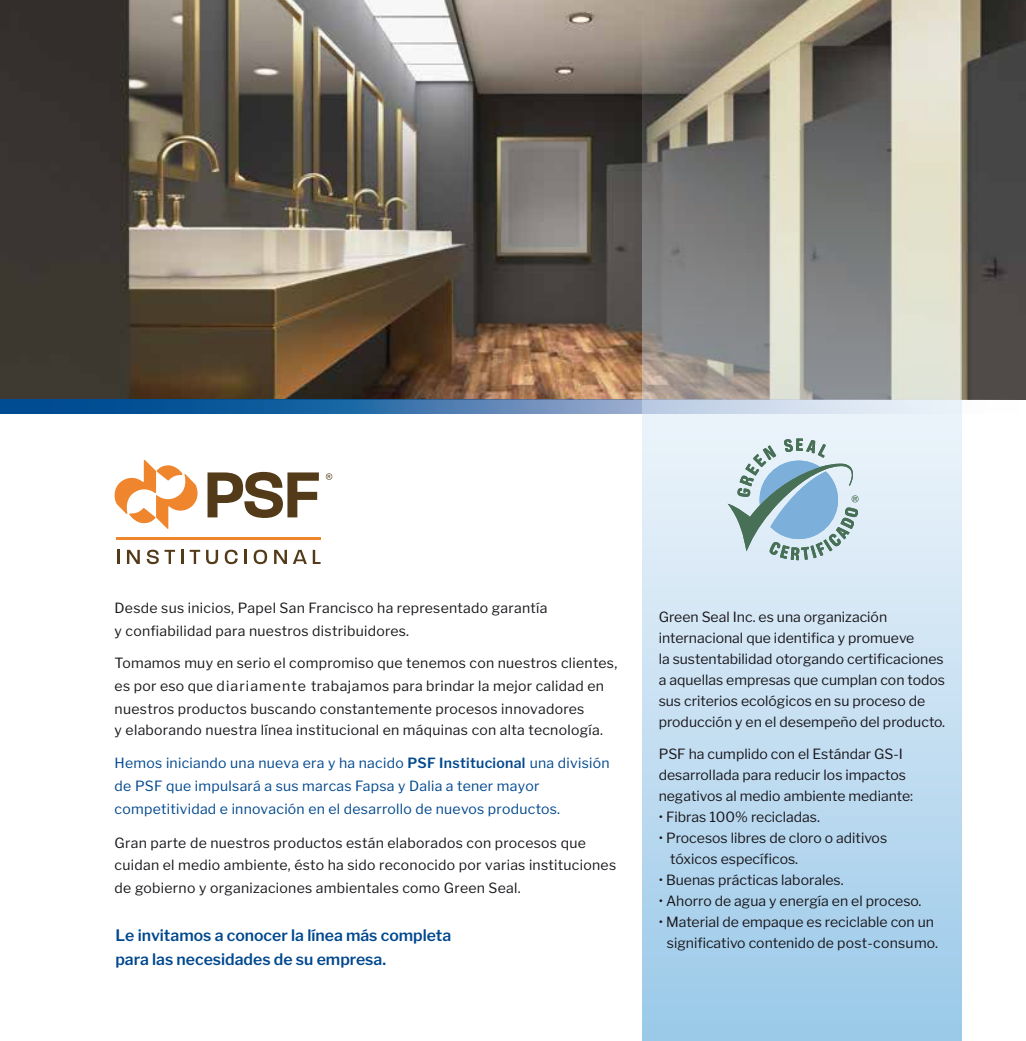
<style>
.page{position:relative;width:1026px;height:1041px;background:#fff}
.page>*{position:absolute;margin:0;border:0;box-sizing:border-box;transform-origin:0 0}
.t1{font:600 15.75px/24.2px "Libre Franklin";color:#00488e}
.t2{font:14px/21px "Libre Franklin";letter-spacing:.005em;color:#1a171c}
.t3{font:14px/22.8px "Libre Franklin";letter-spacing:.02em;color:#00488e}
.s1{font-weight:600}
</style>
<div class="page">
<img style="left:0;top:0;width:1026px;height:399px">
<svg style="left:114px;top:460px;width:84px;height:69px"></svg>
<svg style="left:207px;top:472px;width:112px;height:46px"></svg>
<hr style="left:117px;top:550px;width:3px;height:14px;background:#533a18">
<svg style="left:127px;top:550px;width:13px;height:14px"></svg>
<svg style="left:147px;top:550px;width:28px;height:14px"></svg>
<hr style="left:181px;top:550px;width:3px;height:14px;background:#533a18">
<svg style="left:190px;top:550px;width:10px;height:14px"></svg>
<svg style="left:206px;top:550px;width:12px;height:14px"></svg>
<svg style="left:225px;top:550px;width:13px;height:14px"></svg>
<hr style="left:244px;top:550px;width:3px;height:14px;background:#533a18">
<svg style="left:254px;top:550px;width:13px;height:14px"></svg>
<svg style="left:274px;top:550px;width:13px;height:14px"></svg>
<svg style="left:293px;top:550px;width:14px;height:14px"></svg>
<svg style="left:313px;top:550px;width:7px;height:14px"></svg>
<hr style="left:116px;top:537px;width:204px;height:3px;background:#ef852d">
<svg style="left:326px;top:473px;width:6px;height:7px"></svg>
<svg style="left:0;top:399px;width:1022px;height:14px;background:#4077ac"></svg>
<svg style="left:643px;top:0;width:318px;height:1041px;background:#b2c2ca"></svg>
<svg style="left:727px;top:438px;width:131px;height:122px;background:#adc8d3"></svg>
<p class="t2" style="left:115px;top:597px;width:434px;line-height:22.8px">Desde sus inicios, Papel San Francisco ha representado garantía y confiabilidad para nuestros distribuidores.</p>
<p class="t2" style="left:115px;top:652px;width:504px;line-height:22.8px">Tomamos muy en serio el compromiso que tenemos con nuestros clientes, es por eso que diariamente trabajamos para brindar la mejor calidad en nuestros productos buscando constantemente procesos innovadores</p>
<p class="t2" style="left:115px;top:719px;width:490px">y elaborando nuestra línea institucional en máquinas con alta tecnología.</p>
<p class="t3" style="left:115px;top:752px;width:496px">Hemos iniciando una nueva era y ha nacido <span class="s1">PSF Institucional</span> una división de PSF que impulsará a sus marcas Fapsa y Dalia a tener mayor competitividad e innovación en el desarrollo de nuevos productos.</p>
<p class="t2" style="left:115px;top:831px;width:503px;line-height:22.8px">Gran parte de nuestros productos están elaborados con procesos que cuidan el medio ambiente, ésto ha sido reconocido por varias instituciones de gobierno y organizaciones ambientales como Green Seal.</p>
<p class="t1" style="left:115px;top:923px;width:337px">Le invitamos a conocer la línea más completa para las necesidades de su empresa.</p>
<p class="t2" style="left:658px;top:607px;width:288px">Green Seal Inc. es una organización internacional que identifica y promueve<br>la sustentabilidad otorgando certificaciones a aquellas empresas que cumplan con todos sus criterios ecológicos en su proceso de producción y en el desempeño del producto.</p>
<p class="t2" style="left:658px;top:743px;width:256px">PSF ha cumplido con el Estándar GS-I desarrollada para reducir los impactos negativos al medio ambiente mediante:</p>
<p class="t2" style="left:658px;top:806px;width:163px">• Fibras 100% recicladas.</p>
<p class="t2" style="left:670px;top:827px;width:218px;text-indent:-12px">• Procesos libres de cloro o aditivos tóxicos específicos.</p>
<p class="t2" style="left:658px;top:869px;width:186px">• Buenas prácticas laborales.</p>
<p class="t2" style="left:658px;top:890px;width:264px">• Ahorro de agua y energía en el proceso.</p>
<p class="t2" style="left:658px;top:911px;width:281px;text-align:center">• Material de empaque es reciclable con un significativo contenido de post-consumo.</p>
</div>
